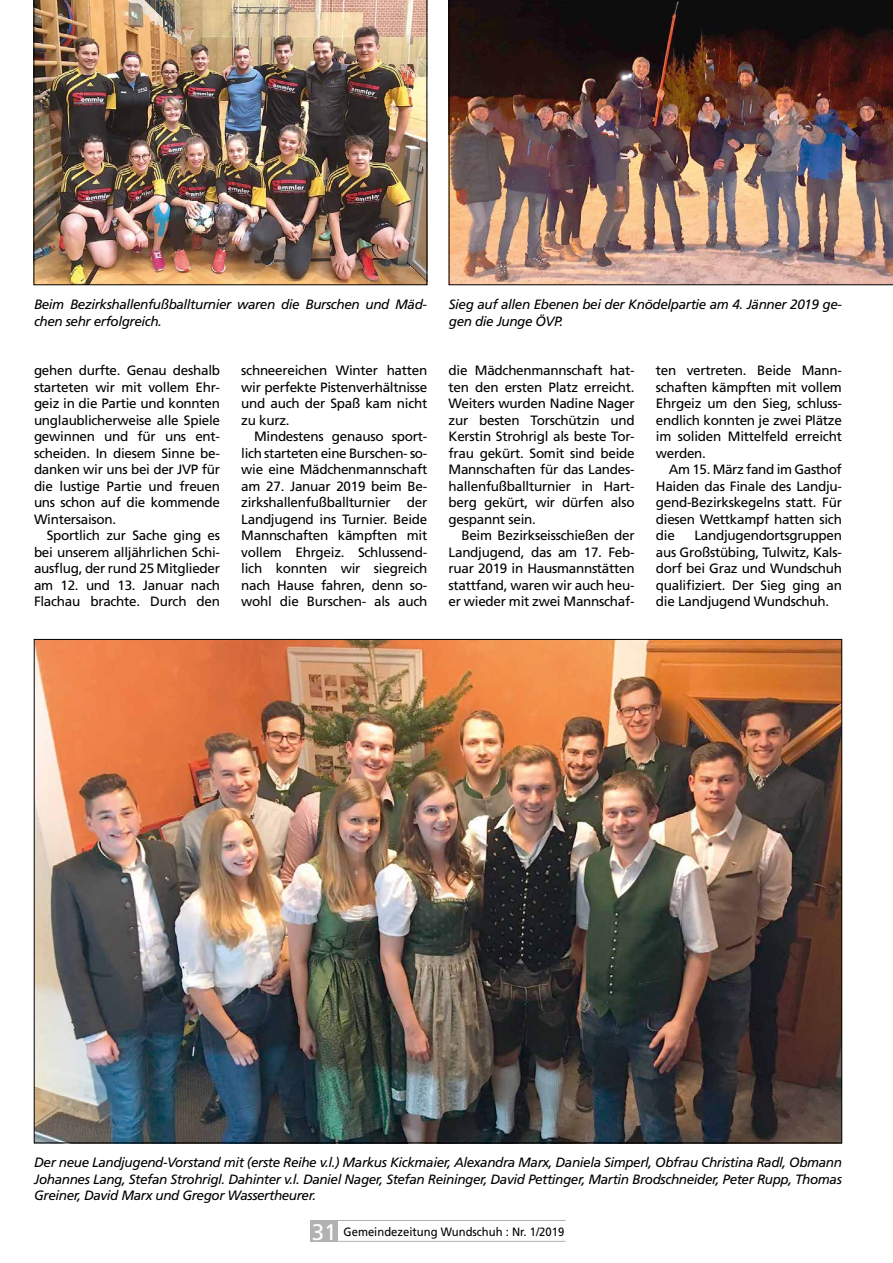
<style>
.page{position:relative;width:893px;height:1263px;background:#fff}
.page>*{position:absolute;margin:0;border:0;box-sizing:border-box;transform-origin:0 0}
.t1{font:13.5px/16.5px "Frutiger LT Std";letter-spacing:-.02em;color:#000;text-align:justify}
.t2{font:italic 13.5px/16.5px "Frutiger LT Std";letter-spacing:-.03em;color:#000}
.t3{font:12px "Frutiger LT Std";color:#000;scale:.94 1}
.s1{font-size:22.5px;color:#fff}
</style>
<div class="page">
<div style="left:310px;top:1220px;width:28px;height:22px;background:#b3b2b2"></div>
<hr style="left:310px;top:1220px;width:256px;height:1px;background:#b3b2b2">
<hr style="left:310px;top:1241px;width:256px;height:1px;background:#b3b2b2">
<img style="left:36px;top:641px;width:804px;height:500px">
<img style="left:34px;top:0;width:393px;height:285px">
<img style="left:449px;top:0;width:444px;height:285px">
<p class="t2" style="left:34px;top:296px;width:395px">Beim Bezirkshallenfußballturnier waren die Burschen und Mäd&shy;chen sehr erfolgreich.</p>
<p class="t2" style="left:449px;top:296px;width:395px">Sieg auf allen Ebenen bei der Knödelpartie am 4. Jänner 2019 ge&shy;gen die Junge ÖVP.</p>
<p class="t1" style="left:34px;top:362px;width:188px">gehen durfte. Genau deshalb starteten wir mit vollem Ehr&shy;geiz in die Partie und konnten unglaublicherweise alle Spiele gewinnen und für uns ent&shy;scheiden. In diesem Sinne be&shy;danken wir uns bei der JVP für die lustige Partie und freuen uns schon auf die kommende Wintersaison.</p>
<p class="t1" style="left:34px;top:527px;width:188px;text-indent:13px">Sportlich zur Sache ging es bei unserem alljährlichen Schi&shy;ausflug, der rund 25 Mitglieder am 12. und 13. Januar nach Flachau brachte. Durch den</p>
<p class="t1" style="left:241px;top:362px;width:188px">schneereichen Winter hatten wir perfekte Pistenverhältnisse und auch der Spaß kam nicht zu kurz.</p>
<p class="t1" style="left:241px;top:428px;width:188px;text-indent:13px">Mindestens genauso sport&shy;lich starteten eine Burschen- so&shy;wie eine Mädchenmannschaft am 27. Januar 2019 beim Be&shy;zirkshallenfußballturnier der Landjugend ins Turnier. Beide Mannschaften kämpften mit vollem Ehrgeiz. Schlussend&shy;lich konnten wir siegreich nach Hause fahren, denn so&shy;wohl die Burschen- als auch</p>
<p class="t1" style="left:449px;top:362px;width:188px">die Mädchenmannschaft hat&shy;ten den ersten Platz erreicht.<br>Weiters wurden Nadine Nager zur besten Torschützin und Kerstin Strohrigl als beste Tor&shy;frau gekürt. Somit sind beide Mannschaften für das Landes&shy;hallenfußballturnier in Hart&shy;berg gekürt, wir dürfen also gespannt sein.</p>
<p class="t1" style="left:449px;top:527px;width:188px;text-indent:13px">Beim Bezirkseisschießen der Landjugend, das am 17. Feb&shy;ruar 2019 in Hausmannstätten stattfand, waren wir auch heu&shy;er wieder mit zwei Mannschaf-</p>
<p class="t1" style="left:656px;top:362px;width:188px">ten vertreten. Beide Mann&shy;schaften kämpften mit vollem Ehrgeiz um den Sieg, schluss&shy;endlich konnten je zwei Plätze im soliden Mittelfeld erreicht werden.</p>
<p class="t1" style="left:656px;top:461px;width:188px;text-indent:13px">Am 15. März fand im Gasthof Haiden das Finale des Landju&shy;gend-Bezirkskegelns statt. Für diesen Wettkampf hatten sich die</p>
<p class="t1" style="left:656px;top:527px;width:188px;text-indent:38px">Landjugendortsgruppen aus Großstübing, Tulwitz, Kals&shy;dorf bei Graz und Wundschuh qualifiziert. Der Sieg ging an die Landjugend Wundschuh.</p>
<p class="t2" style="left:34px;top:1154px;width:809px;text-align:justify">Der neue Landjugend-Vorstand mit (erste Reihe v.l.) Markus Kickmaier, Alexandra Marx, Daniela Simperl, Obfrau Christina Radl, Obmann Johannes Lang, Stefan Strohrigl. Dahinter v.l. Daniel Nager, Stefan Reininger, David Pettinger, Martin Brodschneider, Peter Rupp, Thomas Greiner, David Marx und Gregor Wassertheurer.</p>
<p class="t3" style="left:312px;top:1224px;width:270px"><span class="s1">31</span> Gemeindezeitung Wundschuh : Nr. 1/2019</p>
</div>
